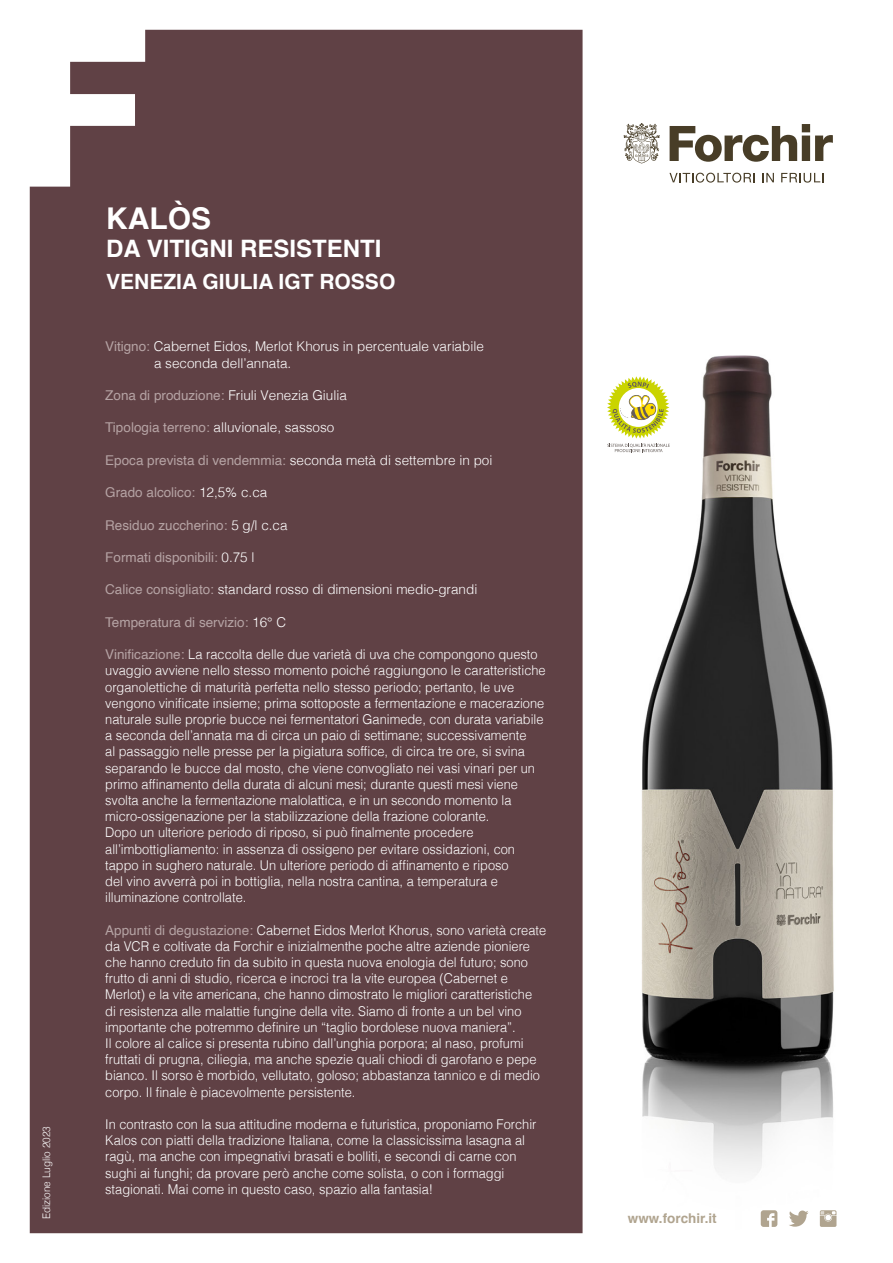
<style>
.page{position:relative;width:893px;height:1263px;background:#fff}
.page>*{position:absolute;margin:0;border:0;box-sizing:border-box;transform-origin:0 0}
.t1{font:700 30px "Helvetica";color:#fff}
.t2{font:700 24px "Helvetica";color:#fff}
.t3{font:700 21px "Helvetica";color:#fff}
.t4{font:300 13.5px/16.2px "Helvetica";color:#fff;scale:.95 1}
.t5{font:300 13.5px/16.2px "Helvetica";color:#fff}
.t6{font:13.5px "Helvetica";color:#b5a3a4}
.t7{font:700 13.5px "Helvetica";color:#b0a48f}
.t8{font:300 10.5px "Helvetica";color:#fff;scale:.95 1}
.s1{font-weight:400;color:#b5a3a4}
.s2{font-weight:300;color:#fff}
</style>
<div class="page">
<img style="left:620px;top:355px;width:217px;height:871px">
<div style="left:30px;top:30px;width:553px;height:1203px;background:#604145"></div>
<svg style="left:670px;top:124px;width:163px;height:38px"></svg>
<svg style="left:624px;top:123px;width:36px;height:40px"></svg>
<svg style="left:669px;top:173px;width:86px;height:10px"></svg>
<svg style="left:762px;top:173px;width:12px;height:9px"></svg>
<svg style="left:781px;top:173px;width:42px;height:10px"></svg>
<svg style="left:820px;top:1210px;width:16px;height:17px"></svg>
<svg style="left:761px;top:1210px;width:16px;height:17px"></svg>
<svg style="left:789px;top:1210px;width:19px;height:17px"></svg>
<svg style="left:607px;top:376px;width:63px;height:76px"></svg>
<p class="t8" style="left:37px;top:1219px;width:100px;rotate:-90deg">Edizione Luglio 2023</p>
<h1 class="t1" style="left:106px;top:194px;width:106px">KALÒS</h1>
<h2 class="t2" style="left:106px;top:229px;width:277px">DA VITIGNI RESISTENTI</h2>
<h3 class="t3" style="left:106px;top:265px;width:291px">VENEZIA GIULIA IGT ROSSO</h3>
<p class="t5" style="left:154px;top:338px;width:331px;text-indent:-49px"><span class="s1">Vitigno:</span> Cabernet Eidos, Merlot Khorus in percentuale variabile a seconda dell’annata.</p>
<p class="t5" style="left:105px;top:386px;width:243px"><span class="s1">Zona di produzione:</span> Friuli Venezia Giulia</p>
<p class="t5" style="left:105px;top:419px;width:231px"><span class="s1">Tipologia terreno:</span> alluvionale, sassoso</p>
<p class="t5" style="left:105px;top:451px;width:389px"><span class="s1">Epoca prevista di vendemmia:</span> seconda metà di settembre in poi</p>
<p class="t6" style="left:105px;top:482px;width:164px">Grado alcolico: <span class="s2">12,5% c.ca</span></p>
<p class="t6" style="left:105px;top:514px;width:184px">Residuo zuccherino: <span class="s2">5 g/l c.ca</span></p>
<p class="t6" style="left:105px;top:547px;width:151px">Formati disponibili: <span class="s2">0.75 l</span></p>
<p class="t5" style="left:105px;top:581px;width:374px"><span class="s1">Calice consigliato:</span> standard rosso di dimensioni medio-grandi</p>
<p class="t6" style="left:105px;top:612px;width:182px">Temperatura di servizio: <span class="s2">16° C</span></p>
<p class="t4" style="left:105px;top:645px;width:465px"><span class="s1">Vinificazione:</span> La raccolta delle due varietà di uva che compongono questo uvaggio avviene nello stesso momento poiché raggiungono le caratteristiche organolettiche di maturità perfetta nello stesso periodo; pertanto, le uve vengono vinificate insieme; prima sottoposte a fermentazione e macerazione naturale sulle proprie bucce nei fermentatori Ganimede, con durata variabile a seconda dell’annata ma di circa un paio di settimane; successivamente<br>al passaggio nelle presse per la pigiatura soffice, di circa tre ore, si svina separando le bucce dal mosto, che viene convogliato nei vasi vinari per un primo affinamento della durata di alcuni mesi; durante questi mesi viene svolta anche la fermentazione malolattica, e in un secondo momento la micro-ossigenazione per la stabilizzazione della frazione colorante.<br>Dopo un ulteriore periodo di riposo, si può finalmente procedere all’imbottigliamento: in assenza di ossigeno per evitare ossidazioni, con tappo in sughero naturale. Un ulteriore periodo di affinamento e riposo<br>del vino avverrà poi in bottiglia, nella nostra cantina, a temperatura e illuminazione controllate.</p>
<p class="t4" style="left:105px;top:921px;width:466px"><span class="s1">Appunti di degustazione:</span> Cabernet Eidos Merlot Khorus, sono varietà create da VCR e coltivate da Forchir e inizialmenthe poche altre aziende pioniere che hanno creduto fin da subito in questa nuova enologia del futuro; sono frutto di anni di studio, ricerca e incroci tra la vite europea (Cabernet e Merlot) e la vite americana, che hanno dimostrato le migliori caratteristiche<br>di resistenza alle malattie fungine della vite. Siamo di fronte a un bel vino importante che potremmo definire un “taglio bordolese nuova maniera”.<br>Il colore al calice si presenta rubino dall’unghia porpora; al naso, profumi fruttati di prugna, ciliegia, ma anche spezie quali chiodi di garofano e pepe bianco. Il sorso è morbido, vellutato, goloso; abbastanza tannico e di medio corpo. Il finale è piacevolmente persistente.</p>
<p class="t4" style="left:105px;top:1115px;width:455px">In contrasto con la sua attitudine moderna e futuristica, proponiamo Forchir Kalos con piatti della tradizione Italiana, come la classicissima lasagna al ragù, ma anche con impegnativi brasati e bolliti, e secondi di carne con sughi ai funghi; da provare però anche come solista, o con i formaggi stagionati. Mai come in questo caso, spazio alla fantasia!</p>
<p class="t7" style="left:628px;top:1207px;width:90px">www.forchir.it</p>
</div>
